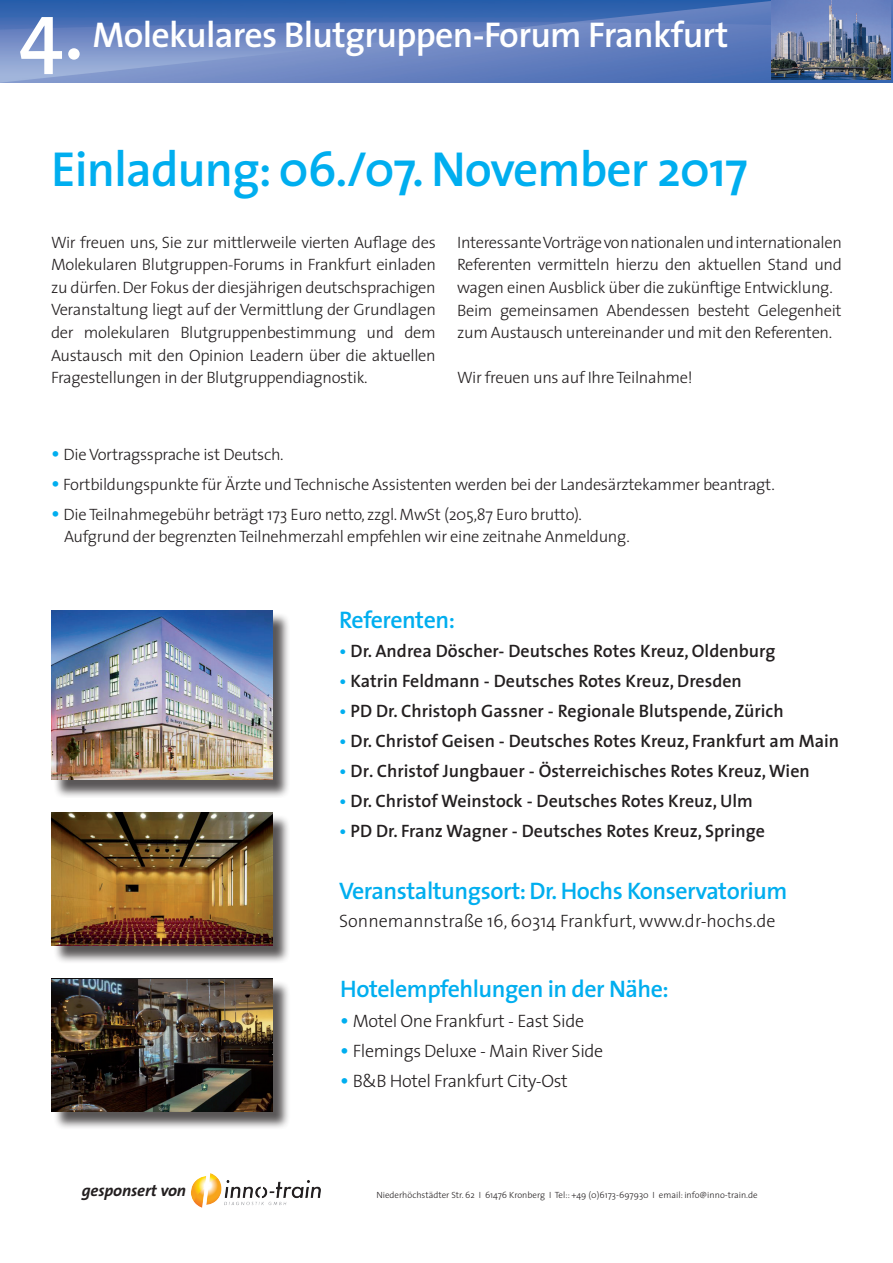
<style>
.page{position:relative;width:893px;height:1263px;background:#fff}
.page>*{position:absolute;margin:0;border:0;box-sizing:border-box;transform-origin:0 0}
.t1{font:600 81px "The Sans";color:#fff}
.t2{font:600 49.5px "The Sans";letter-spacing:-.02em;color:#00aeef}
.t3{font:600 36px "The Sans";letter-spacing:-.02em;color:#fff}
.t4{font:600 24px "The Sans";letter-spacing:-.02em;color:#00aeef}
.t5{font:600 18px "The Sans";color:#231f20}
.t6{font:300 18px "The Sans";letter-spacing:-.02em;color:#231f20}
.t7{font:300 18px "The Sans";color:#231f20}
.t8{font:300 16.5px/22.5px "The Sans";letter-spacing:-.02em;color:#231f20}
.t9{font:italic 700 16.5px "The Sans";letter-spacing:-.01em;color:#231f20}
.t10{font:300 9px "The Sans";color:#231f20}
.s1{font-weight:600;font-size:21px;color:#00aeef}
.s2{color:#00aeef}
</style>
<div class="page">
<img style="left:0;top:0;width:893px;height:82px">
<img style="left:772px;top:0;width:119px;height:80px">
<div style="left:53px;top:612px;width:238px;height:186px;background:#231f20;opacity:.75"></div>
<img style="left:51px;top:610px;width:221px;height:170px">
<img style="left:191px;top:1173px;width:119px;height:35px">
<div style="left:53px;top:814px;width:238px;height:150px;background:#231f20;opacity:.75"></div>
<img style="left:51px;top:812px;width:221px;height:134px">
<div style="left:53px;top:980px;width:238px;height:150px;background:#231f20;opacity:.75"></div>
<img style="left:51px;top:978px;width:221px;height:134px">
<h1 class="t1" style="left:19px;top:-36px;width:66px">4.</h1>
<h3 class="t3" style="left:92px;top:5px;width:638px">Molekulares Blutgruppen-Forum Frankfurt</h3>
<h2 class="t2" style="left:51px;top:128px;width:698px">Einladung: 06./07. November 2017</h2>
<p class="t8" style="left:51px;top:231px;width:386px;text-align:justify">Wir freuen uns, Sie zur mittlerweile vierten Auflage des Molekularen Blutgruppen-Forums in Frankfurt einladen zu dürfen. Der Fokus der diesjährigen deutschsprachigen Veranstaltung liegt auf der Vermittlung der Grundlagen der molekularen Blutgruppenbestimmung und dem Austausch mit den Opinion Leadern über die aktuellen Fragestellungen in der Blutgruppendiagnostik.</p>
<p class="t8" style="left:457px;top:231px;width:386px">Interessante Vorträge von nationalen und internationalen Referenten vermitteln hierzu den aktuellen Stand und wagen einen Ausblick über die zukünftige Entwicklung.<br>Beim gemeinsamen Abendessen besteht Gelegenheit zum Austausch untereinander und mit den Referenten.</p>
<p class="t8" style="left:457px;top:366px;width:237px">Wir freuen uns auf Ihre Teilnahme!</p>
<p class="t8" style="left:51px;top:442px;width:234px"><span class="s1">•</span> Die Vortragssprache ist Deutsch.</p>
<p class="t8" style="left:51px;top:472px;width:725px"><span class="s1">•</span> Fortbildungspunkte für Ärzte und Technische Assistenten werden bei der Landesärztekammer beantragt.</p>
<p class="t8" style="left:64px;top:502px;width:567px;text-indent:-13px"><span class="s1">•</span> Die Teilnahmegebühr beträgt 173 Euro netto, zzgl. MwSt (205,87 Euro brutto).<br>Aufgrund der begrenzten Teilnehmerzahl empfehlen wir eine zeitnahe Anmeldung.</p>
<h3 class="t4" style="left:339px;top:599px;width:118px">Referenten:</h3>
<p class="t5" style="left:339px;top:635px;width:438px"><span class="s2">•</span> Dr. Andrea Döscher- Deutsches Rotes Kreuz, Oldenburg</p>
<p class="t5" style="left:339px;top:665px;width:404px"><span class="s2">•</span> Katrin Feldmann - Deutsches Rotes Kreuz, Dresden</p>
<p class="t5" style="left:339px;top:695px;width:446px"><span class="s2">•</span> PD Dr. Christoph Gassner - Regionale Blutspende, Zürich</p>
<p class="t5" style="left:339px;top:725px;width:501px"><span class="s2">•</span> Dr. Christof Geisen - Deutsches Rotes Kreuz, Frankfurt am Main</p>
<p class="t5" style="left:339px;top:755px;width:472px"><span class="s2">•</span> Dr. Christof Jungbauer - Österreichisches Rotes Kreuz, Wien</p>
<p class="t5" style="left:339px;top:786px;width:415px"><span class="s2">•</span> Dr. Christof Weinstock - Deutsches Rotes Kreuz, Ulm</p>
<p class="t5" style="left:339px;top:816px;width:427px"><span class="s2">•</span> PD Dr. Franz Wagner - Deutsches Rotes Kreuz, Springe</p>
<h3 class="t4" style="left:339px;top:871px;width:450px">Veranstaltungsort: Dr. Hochs Konservatorium</h3>
<p class="t7" style="left:339px;top:906px;width:438px">Sonnemannstraße 16, 60314 Frankfurt, www.dr-hochs.de</p>
<p class="t9" style="left:82px;top:1177px;width:106px">gesponsert von</p>
<h3 class="t4" style="left:340px;top:968px;width:330px">Hotelempfehlungen in der Nähe:</h3>
<p class="t6" style="left:340px;top:1006px;width:245px"><span class="s1">•</span> Motel One Frankfurt - East Side</p>
<p class="t6" style="left:340px;top:1036px;width:265px"><span class="s1">•</span> Flemings Deluxe - Main River Side</p>
<p class="t6" style="left:340px;top:1066px;width:229px"><span class="s1">•</span> B&amp;B Hotel Frankfurt City-Ost</p>
<p class="t10" style="left:376px;top:1187px;width:383px">Niederhöchstädter Str. 62 I 61476 Kronberg I Tel:: +49 (0)6173-697930 I email: info@inno-train.de</p>
</div>
